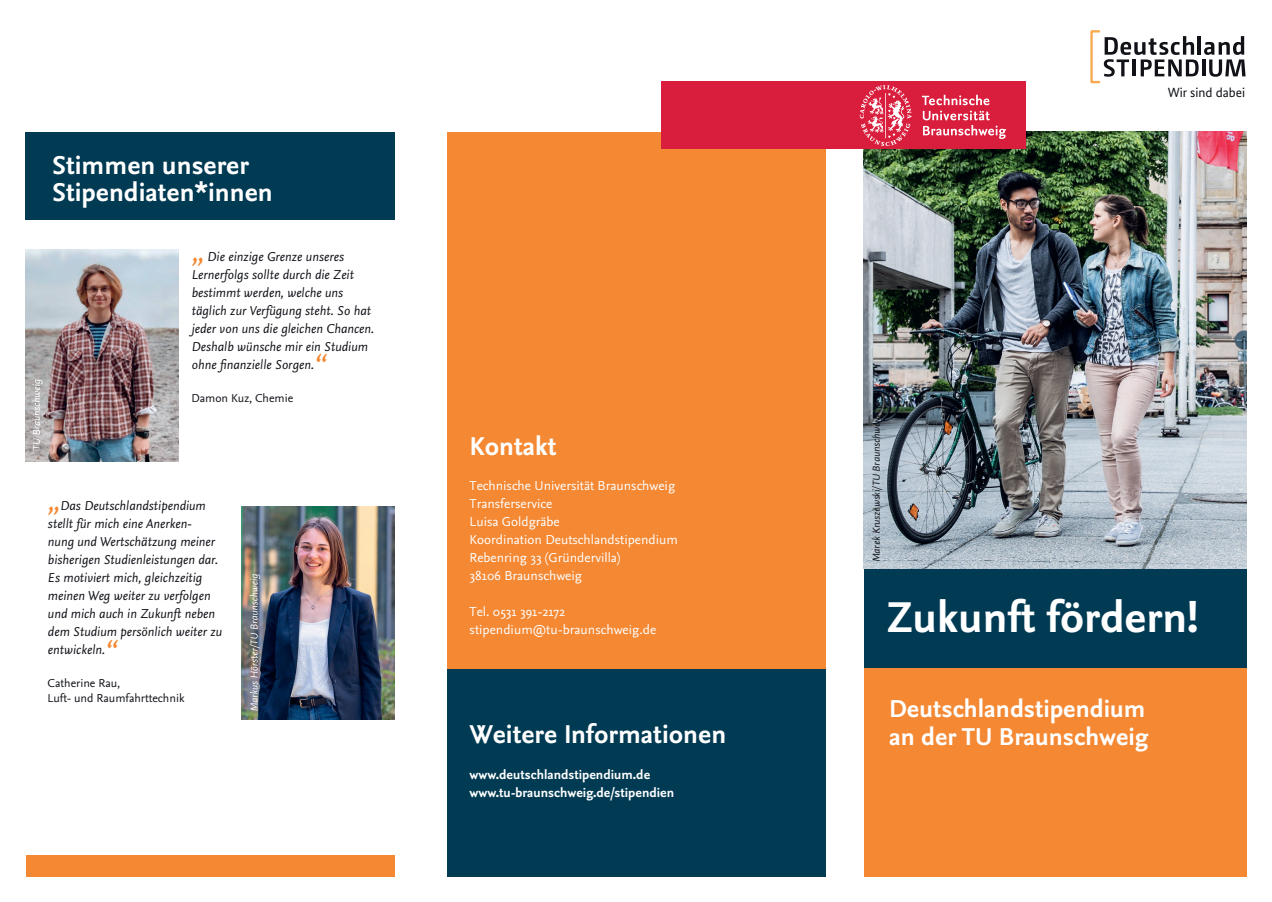
<style>
.page{position:relative;width:1272px;height:902px;background:#fff}
.page>*{position:absolute;margin:0;border:0;box-sizing:border-box;transform-origin:0 0}
.t1{font:700 45px "Nexus Sans Pro";color:#fff}
.t2{font:italic 30px "Nexus Sans Pro";color:#f48833}
.t3{font:700 27px/27px "Nexus Sans Pro";color:#fff}
.t4{font:700 25.5px/28.5px "Nexus Sans Pro";color:#fff}
.t5{font:italic 13.5px/18px "Nexus Sans Pro";color:#101218}
.t6{font:13.5px/18px "Nexus Sans Pro";color:#fff}
.t7{font:700 13.5px/18px "Nexus Sans Pro";color:#fff}
.t8{font:13.35px "Bundes Sans";color:#101218}
.t9{font:12px/15px "Nexus Sans Pro";color:#101218}
.t10{font:italic 10.5px "Nexus Sans Pro";color:#101218}
</style>
<div class="page">
<div style="left:446px;top:132px;width:379px;height:538px;background:#f48833"></div>
<div style="left:446px;top:668px;width:379px;height:208px;background:#003a53"></div>
<div style="left:863px;top:566px;width:383px;height:102px;background:#003a53"></div>
<img style="left:863px;top:132px;width:383px;height:436px">
<div style="left:863px;top:668px;width:383px;height:208px;background:#f48833"></div>
<div style="left:843px;top:81px;width:182px;height:67px;background:#d91d3c"></div>
<svg style="left:859px;top:85px;width:52px;height:61px"></svg>
<svg style="left:921px;top:95px;width:84px;height:44px"></svg>
<div style="left:661px;top:81px;width:182px;height:67px;background:#d91d3c"></div>
<svg style="left:1103px;top:36px;width:142px;height:41px"></svg>
<div style="left:1090px;top:30px;width:10px;height:53px;border:2px solid #f9a94e"></div>
<div style="left:26px;top:132px;width:369px;height:87px;background:#003a53"></div>
<img style="left:26px;top:249px;width:153px;height:212px">
<img style="left:241px;top:506px;width:153px;height:213px">
<div style="left:26px;top:855px;width:369px;height:21px;background:#f48833"></div>
<svg style="left:250px;top:574px;width:10px;height:136px"></svg>
<svg style="left:32px;top:379px;width:11px;height:70px"></svg>
<h3 class="t3" style="left:52px;top:150px;width:222px">Stimmen unserer<br>Stipendiaten*innen</h3>
<p class="t5" style="left:191px;top:246px;width:184px;text-indent:16px">Die einzige Grenze unseres<br>Lernerfolgs sollte durch die Zeit bestimmt werden, welche uns täglich zur Verfügung steht. So hat jeder von uns die gleichen Chancen.<br>Deshalb wünsche mir ein Studium ohne finanzielle Sorgen.</p>
<h2 class="t2" style="left:191px;top:228px;width:14px">„</h2>
<h2 class="t2" style="left:314px;top:344px;width:14px">“</h2>
<p class="t9" style="left:191px;top:390px;width:103px">Damon Kuz, Chemie</p>
<p class="t5" style="left:48px;top:495px;width:176px;text-indent:12px">Das Deutschlandstipendium stellt für mich eine Anerken-<br>nung und Wertschätzung meiner bisherigen Studienleistungen dar.<br>Es motiviert mich, gleichzeitig meinen Weg weiter zu verfolgen und mich auch in Zukunft neben dem Studium persönlich weiter zu entwickeln.</p>
<h2 class="t2" style="left:48px;top:477px;width:14px">„</h2>
<h2 class="t2" style="left:105px;top:629px;width:14px">“</h2>
<p class="t9" style="left:48px;top:675px;width:138px">Catherine Rau,<br>Luft- und Raumfahrttechnik</p>
<h3 class="t3" style="left:469px;top:431px;width:88px">Kontakt</h3>
<p class="t6" style="left:469px;top:476px;width:210px">Technische Universität Braunschweig<br>Transferservice<br>Luisa Goldgräbe<br>Koordination Deutschlandstipendium<br>Rebenring 33 (Gründervilla)<br>38106 Braunschweig</p>
<p class="t6" style="left:469px;top:602px;width:188px">Tel. 0531 391-2172 stipendium@tu-braunschweig.de</p>
<h3 class="t3" style="left:469px;top:719px;width:258px">Weitere Informationen</h3>
<p class="t7" style="left:469px;top:764px;width:206px">www.deutschlandstipendium.de www.tu-braunschweig.de/stipendien</p>
<p class="t10" style="left:868px;top:562px;width:148px;rotate:-90deg">Marek Kruszewski/TU Braunschweig</p>
<p class="t8" style="left:1167px;top:84px;width:79px">Wir sind dabei</p>
<h1 class="t1" style="left:886px;top:583px;width:313px">Zukunft fördern!</h1>
<h3 class="t4" style="left:889px;top:692px;width:261px">Deutschlandstipendium an der TU Braunschweig</h3>
</div>
